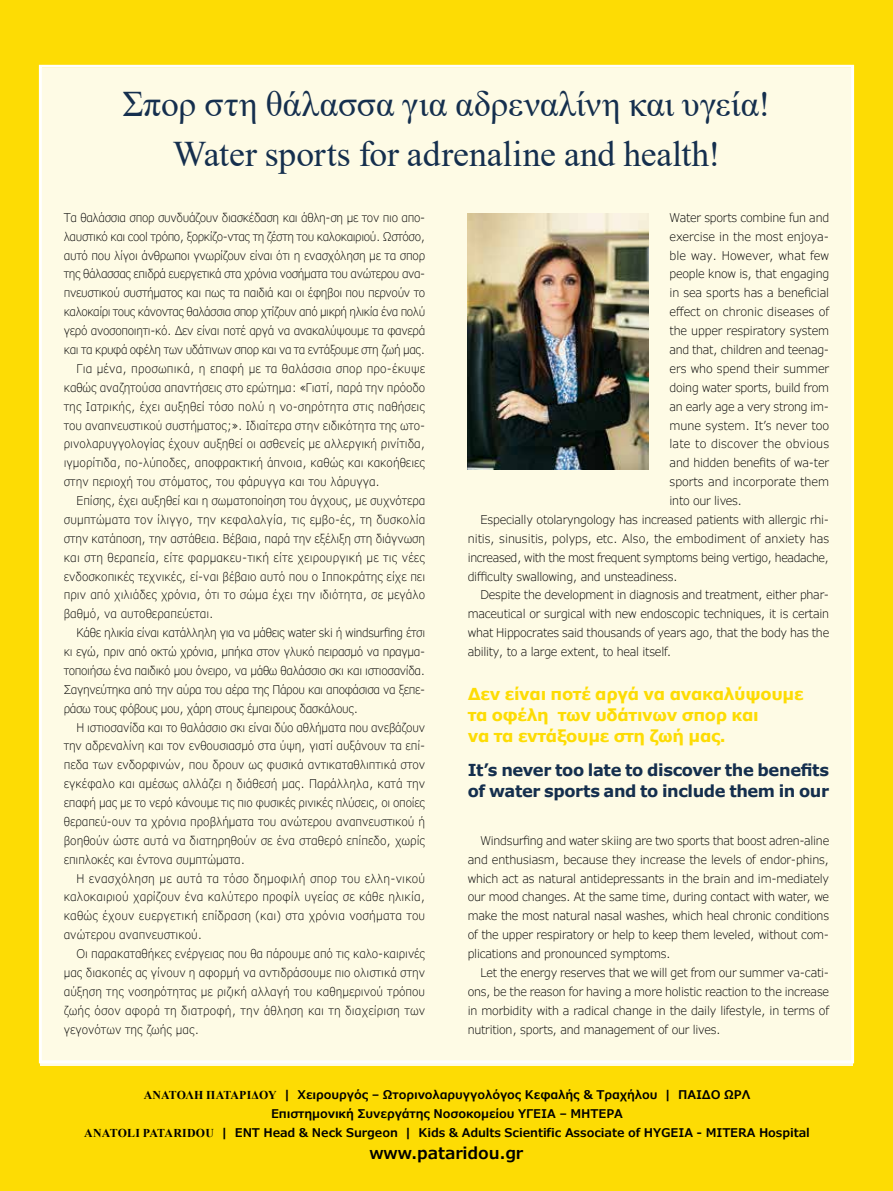
<style>
.page{position:relative;width:893px;height:1191px;background:#fddc04}
.page>*{position:absolute;margin:0;border:0;box-sizing:border-box;transform-origin:0 0}
.t1{font:36px/50.2px "Times New Roman";color:#152f4e;text-align:center}
.t2{font:700 16.5px/21px "Verdana Pro";letter-spacing:-.02em;color:#fddc04}
.t3{font:700 16.5px/21px "Verdana Pro";letter-spacing:-.025em;color:#152f4e}
.t4{font:600 16.5px "Verdana Pro";letter-spacing:-.01em;color:#000}
.t5{font:300 12px/18.9px "Verdana Pro";letter-spacing:-.01em;color:#000;text-align:justify}
.t6{font:300 12px "Verdana Pro";letter-spacing:-.01em;color:#000;scale:.95 1}
.t7{font:300 12px "Verdana Pro";letter-spacing:-.03em;color:#000;scale:.95 1}
.t8{font:300 12px "Verdana Pro";letter-spacing:.01em;color:#000;scale:.96 1}
.t9{font:600 12px/18.9px "Verdana Pro";letter-spacing:-.01em;color:#000;text-align:center}
.t10{font:300 12px "Verdana Pro";letter-spacing:-.035em;color:#000;scale:.95 1}
.t11{font:300 12px "Verdana Pro";letter-spacing:-.01em;color:#000;scale:.96 1}
.t12{font:300 12px "Verdana Pro";letter-spacing:.015em;color:#000;scale:.96 1}
.t13{font:300 12px "Verdana Pro";letter-spacing:-.04em;color:#000;scale:.94 1}
.t14{font:300 12px "Verdana Pro";letter-spacing:-.01em;color:#000;scale:.94 1}
.t15{font:300 12px "Verdana Pro";letter-spacing:-.03em;color:#000}
.s1{font-family:"Times New Roman";font-weight:700}
</style>
<div class="page">
<div style="left:40px;top:68px;width:813px;height:997px;background:#fefbe5"></div>
<img style="left:468px;top:214px;width:180px;height:255px">
<h1 class="t1" style="left:123px;top:77px;width:649px">Σπορ στη θάλασσα για αδρεναλίνη και υγεία!<br>Water sports for adrenaline and health!</h1>
<p class="t7" style="left:64px;top:209px;width:382px">Τα θαλάσσια σπορ συνδυάζουν διασκέδαση και άθλη-ση με τον πιο απο-</p>
<p class="t10" style="left:64px;top:228px;width:382px">λαυστικό και cool τρόπο, ξορκίζο-ντας τη ζέστη του καλοκαιριού. Ωστόσο,</p>
<p class="t6" style="left:64px;top:247px;width:382px">αυτό που λίγοι άνθρωποι γνωρίζουν είναι ότι η ενασχόληση με τα σπορ</p>
<p class="t10" style="left:64px;top:266px;width:382px">της θάλασσας επιδρά ευεργετικά στα χρόνια νοσήματα του ανώτερου ανα-</p>
<p class="t7" style="left:64px;top:285px;width:382px">πνευστικού συστήματος και πως τα παιδιά και οι έφηβοι που περνούν το</p>
<p class="t13" style="left:64px;top:304px;width:386px">καλοκαίρι τους κάνοντας θαλάσσια σπορ χτίζουν από μικρή ηλικία ένα πολύ</p>
<p class="t7" style="left:64px;top:323px;width:382px">γερό ανοσοποιητι-κό. Δεν είναι ποτέ αργά να ανακαλύψουμε τα φανερά</p>
<p class="t10" style="left:64px;top:341px;width:382px">και τα κρυφά οφέλη των υδάτινων σπορ και να τα εντάξουμε στη ζωή μας.</p>
<p class="t8" style="left:77px;top:360px;width:365px">Για μένα, προσωπικά, η επαφή με τα θαλάσσια σπορ προ-έκυψε</p>
<p class="t6" style="left:64px;top:379px;width:382px">καθώς αναζητούσα απαντήσεις στο ερώτημα: «Γιατί, παρά την πρόοδο</p>
<p class="t6" style="left:64px;top:398px;width:382px">της Ιατρικής, έχει αυξηθεί τόσο πολύ η νο-σηρότητα στις παθήσεις</p>
<p class="t6" style="left:64px;top:417px;width:382px">του αναπνευστικού συστήματος;». Ιδιαίτερα στην ειδικότητα της ωτο-</p>
<p class="t6" style="left:64px;top:436px;width:382px">ρινολαρυγγολογίας έχουν αυξηθεί οι ασθενείς με αλλεργική ρινίτιδα,</p>
<p class="t6" style="left:64px;top:455px;width:382px">ιγμορίτιδα, πο-λύποδες, αποφρακτική άπνοια, καθώς και κακοήθειες</p>
<p class="t6" style="left:64px;top:474px;width:334px">στην περιοχή του στόματος, του φάρυγγα και του λάρυγγα.</p>
<p class="t6" style="left:77px;top:492px;width:369px">Επίσης, έχει αυξηθεί και η σωματοποίηση του άγχους, με συχνότερα</p>
<p class="t6" style="left:64px;top:511px;width:382px">συμπτώματα τον ίλιγγο, την κεφαλαλγία, τις εμβο-ές, τη δυσκολία</p>
<p class="t6" style="left:64px;top:530px;width:382px">στην κατάποση, την αστάθεια. Βέβαια, παρά την εξέλιξη στη διάγνωση</p>
<p class="t8" style="left:64px;top:549px;width:378px">και στη θεραπεία, είτε φαρμακευ-τική είτε χειρουργική με τις νέες</p>
<p class="t6" style="left:64px;top:568px;width:382px">ενδοσκοπικές τεχνικές, εί-ναι βέβαιο αυτό που ο Ιπποκράτης είχε πει</p>
<p class="t6" style="left:64px;top:587px;width:382px">πριν από χιλιάδες χρόνια, ότι το σώμα έχει την ιδιότητα, σε μεγάλο</p>
<p class="t6" style="left:64px;top:606px;width:159px">βαθμό, να αυτοθεραπεύεται.</p>
<p class="t7" style="left:77px;top:624px;width:369px">Κάθε ηλικία είναι κατάλληλη για να μάθεις water ski ή windsurfing έτσι</p>
<p class="t6" style="left:64px;top:643px;width:382px">κι εγώ, πριν από οκτώ χρόνια, μπήκα στον γλυκό πειρασμό να πραγμα-</p>
<p class="t7" style="left:64px;top:662px;width:382px">τοποιήσω ένα παιδικό μου όνειρο, να μάθω θαλάσσιο σκι και ιστιοσανίδα.</p>
<p class="t7" style="left:64px;top:681px;width:382px">Σαγηνεύτηκα από την αύρα του αέρα της Πάρου και αποφάσισα να ξεπε-</p>
<p class="t7" style="left:64px;top:700px;width:311px">ράσω τους φόβους μου, χάρη στους έμπειρους δασκάλους.</p>
<p class="t6" style="left:77px;top:719px;width:369px">Η ιστιοσανίδα και το θαλάσσιο σκι είναι δύο αθλήματα που ανεβάζουν</p>
<p class="t6" style="left:64px;top:738px;width:382px">την αδρεναλίνη και τον ενθουσιασμό στα ύψη, γιατί αυξάνουν τα επί-</p>
<p class="t6" style="left:64px;top:757px;width:382px">πεδα των ενδορφινών, που δρουν ως φυσικά αντικαταθλιπτικά στον</p>
<p class="t11" style="left:64px;top:775px;width:378px">εγκέφαλο και αμέσως αλλάζει η διάθεσή μας. Παράλληλα, κατά την</p>
<p class="t14" style="left:64px;top:794px;width:386px">επαφή μας με το νερό κάνουμε τις πιο φυσικές ρινικές πλύσεις, οι οποίες</p>
<p class="t6" style="left:64px;top:813px;width:382px">θεραπεύ-ουν τα χρόνια προβλήματα του ανώτερου αναπνευστικού ή</p>
<p class="t11" style="left:64px;top:832px;width:378px">βοηθούν ώστε αυτά να διατηρηθούν σε ένα σταθερό επίπεδο, χωρίς</p>
<p class="t6" style="left:64px;top:851px;width:192px">επιπλοκές και έντονα συμπτώματα.</p>
<p class="t12" style="left:77px;top:870px;width:365px">Η ενασχόληση με αυτά τα τόσο δημοφιλή σπορ του ελλη-νικού</p>
<p class="t8" style="left:64px;top:889px;width:378px">καλοκαιριού χαρίζουν ένα καλύτερο προφίλ υγείας σε κάθε ηλικία,</p>
<p class="t12" style="left:64px;top:908px;width:378px">καθώς έχουν ευεργετική επίδραση (και) στα χρόνια νοσήματα του</p>
<p class="t6" style="left:64px;top:926px;width:147px">ανώτερου αναπνευστικού.</p>
<p class="t6" style="left:77px;top:945px;width:369px">Οι παρακαταθήκες ενέργειας που θα πάρουμε από τις καλο-καιρινές</p>
<p class="t6" style="left:64px;top:964px;width:382px">μας διακοπές ας γίνουν η αφορμή να αντιδράσουμε πιο ολιστικά στην</p>
<p class="t6" style="left:64px;top:983px;width:382px">αύξηση της νοσηρότητας με ριζική αλλαγή του καθημερινού τρόπου</p>
<p class="t8" style="left:64px;top:1002px;width:378px">ζωής όσον αφορά τη διατροφή, την άθληση και τη διαχείριση των</p>
<p class="t6" style="left:64px;top:1021px;width:144px">γεγονότων της ζωής μας.</p>
<p class="t5" style="left:670px;top:208px;width:161px">Water sports combine fun and</p>
<p class="t5" style="left:670px;top:227px;width:161px">exercise in the most enjoya-</p>
<p class="t5" style="left:670px;top:246px;width:161px">ble way. However, what few</p>
<p class="t5" style="left:670px;top:265px;width:161px">people know is, that engaging</p>
<p class="t5" style="left:670px;top:283px;width:161px">in sea sports has a beneficial</p>
<p class="t5" style="left:670px;top:302px;width:161px">effect on chronic diseases of</p>
<p class="t5" style="left:670px;top:321px;width:161px">the upper respiratory system</p>
<p class="t5" style="left:670px;top:340px;width:161px">and that, children and teenag-</p>
<p class="t5" style="left:670px;top:359px;width:161px">ers who spend their summer</p>
<p class="t5" style="left:670px;top:378px;width:161px">doing water sports, build from</p>
<p class="t5" style="left:670px;top:397px;width:161px">an early age a very strong im-</p>
<p class="t5" style="left:670px;top:416px;width:161px">mune system. It’s never too</p>
<p class="t5" style="left:670px;top:434px;width:161px">late to discover the obvious</p>
<p class="t5" style="left:670px;top:453px;width:161px">and hidden benefits of wa-ter</p>
<p class="t5" style="left:670px;top:472px;width:161px">sports and incorporate them</p>
<p class="t5" style="left:670px;top:491px;width:74px">into our lives.</p>
<p class="t5" style="left:480px;top:510px;width:350px">Especially otolaryngology has increased patients with allergic rhi-</p>
<p class="t5" style="left:468px;top:529px;width:363px">nitis, sinusitis, polyps, etc. Also, the embodiment of anxiety has</p>
<p class="t15" style="left:468px;top:549px;width:363px">increased, with the most frequent symptoms being vertigo, headache,</p>
<p class="t5" style="left:468px;top:566px;width:212px">difficulty swallowing, and unsteadiness.</p>
<p class="t5" style="left:480px;top:585px;width:350px">Despite the development in diagnosis and treatment, either phar-</p>
<p class="t5" style="left:468px;top:604px;width:363px">maceutical or surgical with new endoscopic techniques, it is certain</p>
<p class="t5" style="left:468px;top:623px;width:363px">what Hippocrates said thousands of years ago, that the body has the</p>
<p class="t5" style="left:468px;top:642px;width:205px">ability, to a large extent, to heal itself.</p>
<h2 class="t2" style="left:468px;top:683px;width:337px">Δεν είναι ποτέ αργά να ανακαλύψουμε τα οφέλη των υδάτινων σπορ και<br>να τα εντάξουμε στη ζωή μας.</h2>
<h2 class="t3" style="left:468px;top:759px;width:363px">It’s never too late to discover the benefits of water sports and to include them in our</h2>
<p class="t5" style="left:468px;top:831px;width:363px;text-indent:13px">Windsurfing and water skiing are two sports that boost adren-aline and enthusiasm, because they increase the levels of endor-phins, which act as natural antidepressants in the brain and im-mediately our mood changes. At the same time, during contact with water, we make the most natural nasal washes, which heal chronic conditions of the upper respiratory or help to keep them leveled, without com&shy;plications and pronounced symptoms.</p>
<p class="t5" style="left:468px;top:963px;width:363px;text-indent:13px">Let the energy reserves that we will get from our summer va-cati&shy;ons, be the reason for having a more holistic reaction to the increase in morbidity with a radical change in the daily lifestyle, in terms of nutrition, sports, and management of our lives.</p>
<p class="t9" style="left:84px;top:1085px;width:727px"><span class="s1">ΑΝΑΤΟΛΉ ΠΑΤΑΡΊΔΟΥ</span> | Χειρουργός – Ωτορινολαρυγγολόγος Κεφαλής &amp; Τραχήλου | ΠΑΙΔΟ ΩΡΛ<br>Επιστημονική Συνεργάτης Νοσοκομείου ΥΓΕΙΑ – ΜΗΤΕΡΑ<br><span class="s1">ANATOLI PATARIDOU</span> | ENT Head &amp; Neck Surgeon | Kids &amp; Adults Scientific Associate of HYGEIA - MITERA Hospital</p>
<h2 class="t4" style="left:370px;top:1142px;width:155px">www.pataridou.gr</h2>
</div>
